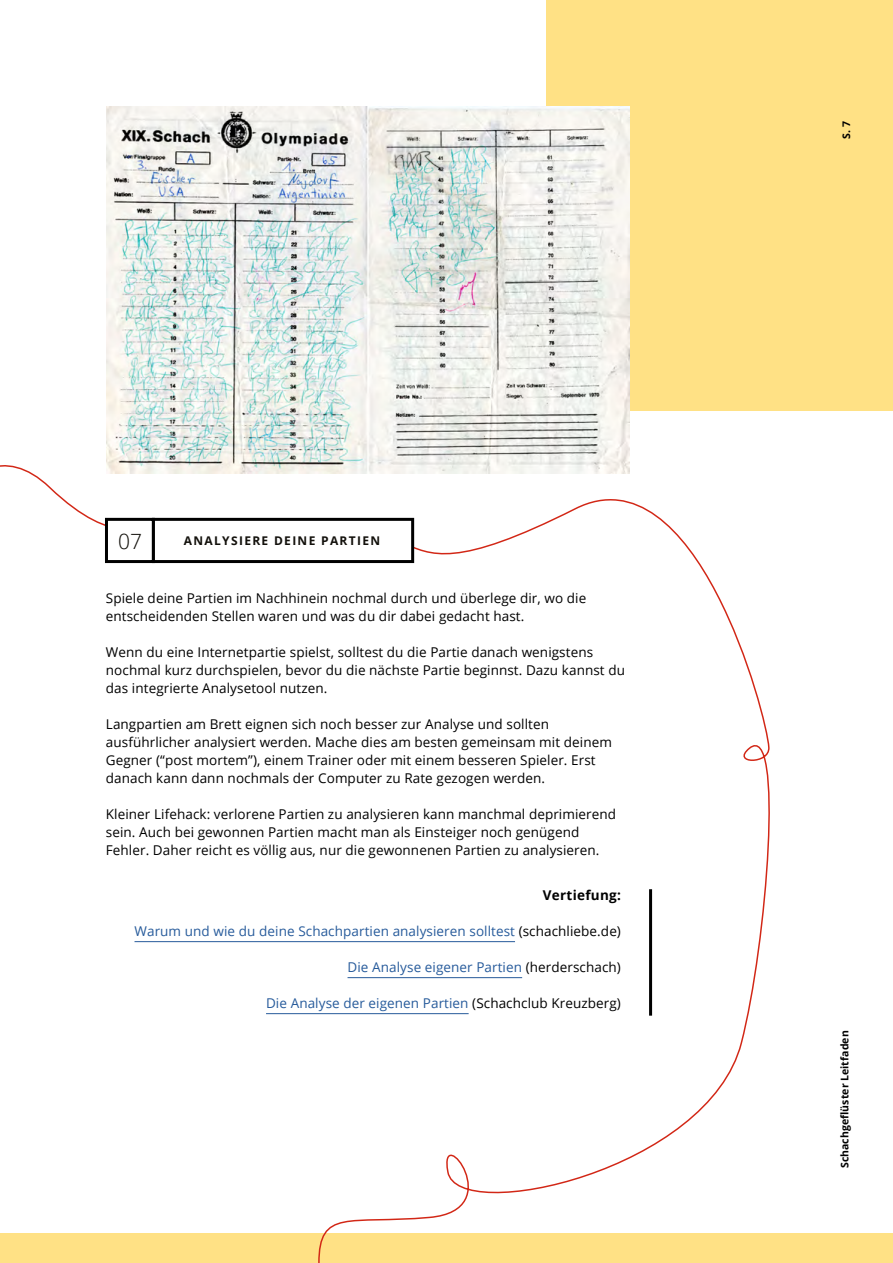
<style>
.page{position:relative;width:893px;height:1263px;background:#fff}
.page>*{position:absolute;margin:0;border:0;box-sizing:border-box;transform-origin:0 0}
.t1{font:300 21px "Open Sans";color:#12100b}
.t2{font:13.5px/18px "Open Sans";letter-spacing:.005em;color:#000}
.t3{font:13.5px "Open Sans";letter-spacing:.005em;color:#275b9b}
.t4{font:700 13.5px "Open Sans";letter-spacing:.02em;color:#000}
.t5{font:700 12px "Open Sans";letter-spacing:.11em;color:#12100b}
.t6{font:700 10.5px "Open Sans";letter-spacing:.005em;color:#000}
.s1{color:#000}
</style>
<div class="page">
<div style="left:0;top:1233px;width:893px;height:30px;background:#ffe185"></div>
<div style="left:546px;top:0;width:347px;height:410px;background:#ffe185"></div>
<img style="left:147px;top:106px;width:482px;height:367px">
<svg style="left:317px;top:446px;width:453px;height:817px"></svg>
<svg style="left:0;top:106px;width:147px;height:837px"></svg>
<div style="left:106px;top:519px;width:47px;height:42px;background:#fff"></div>
<div style="left:105px;top:518px;width:50px;height:45px;border:3px solid #000"></div>
<div style="left:153px;top:519px;width:260px;height:42px;background:#fff"></div>
<div style="left:152px;top:518px;width:262px;height:45px;border:3px solid #000"></div>
<hr style="left:649px;top:889px;width:3px;height:127px;background:#000">
<hr style="left:135px;top:941px;width:380px;height:1px;background:#275b9b">
<hr style="left:348px;top:977px;width:174px;height:1px;background:#275b9b">
<hr style="left:266px;top:1013px;width:203px;height:1px;background:#275b9b">
<h1 class="t1" style="left:118px;top:527px;width:25px">07</h1>
<p class="t5" style="left:184px;top:532px;width:198px">ANALYSIERE DEINE PARTIEN</p>
<p class="t2" style="left:106px;top:589px;width:482px">Spiele deine Partien im Nachhinein nochmal durch und überlege dir, wo die entscheidenden Stellen waren und was du dir dabei gedacht hast.</p>
<p class="t2" style="left:106px;top:643px;width:521px">Wenn du eine Internetpartie spielst, solltest du die Partie danach wenigstens nochmal kurz durchspielen, bevor du die nächste Partie beginnst. Dazu kannst du das integrierte Analysetool nutzen.</p>
<p class="t2" style="left:106px;top:715px;width:507px">Langpartien am Brett eignen sich noch besser zur Analyse und sollten ausführlicher analysiert werden. Mache dies am besten gemeinsam mit deinem Gegner (“post mortem”), einem Trainer oder mit einem besseren Spieler. Erst danach kann dann nochmals der Computer zu Rate gezogen werden.</p>
<p class="t2" style="left:106px;top:805px;width:512px">Kleiner Lifehack: verlorene Partien zu analysieren kann manchmal deprimierend sein. Auch bei gewonnen Partien macht man als Einsteiger noch genügend<br>Fehler. Daher reicht es völlig aus, nur die gewonnenen Partien zu analysieren.</p>
<p class="t4" style="left:543px;top:886px;width:79px">Vertiefung:</p>
<p class="t3" style="left:135px;top:922px;width:488px">Warum und wie du deine Schachpartien analysieren solltest <span class="s1">(schachliebe.de)</span></p>
<p class="t3" style="left:348px;top:958px;width:275px">Die Analyse eigener Partien <span class="s1">(herderschach)</span></p>
<p class="t3" style="left:266px;top:994px;width:356px">Die Analyse der eigenen Partien <span class="s1">(Schachclub Kreuzberg)</span></p>
<p class="t6" style="left:839px;top:139px;width:19px;rotate:-90deg">S. 7</p>
<p class="t6" style="left:837px;top:1168px;width:139px;rotate:-90deg">Schachgeflüster Leitfaden</p>
</div>
